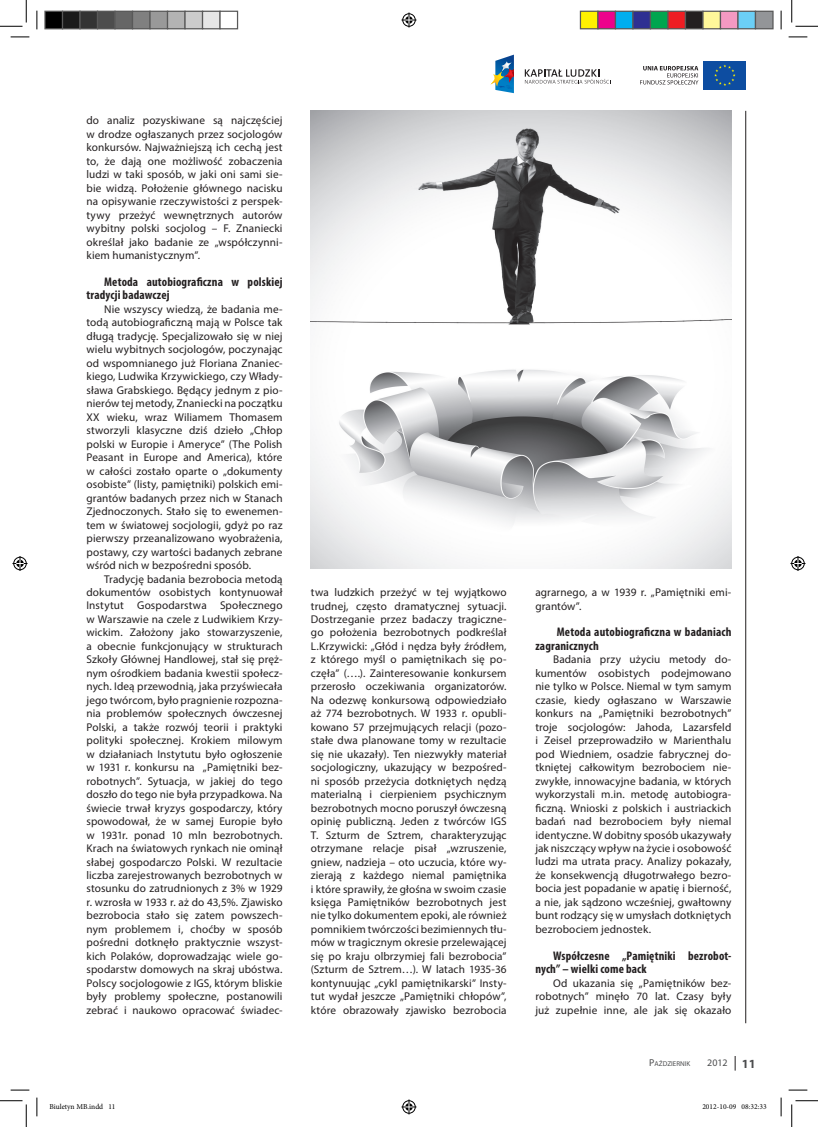
<style>
.page{position:relative;width:818px;height:1127px;background:#fff}
.page>*{position:absolute;margin:0;border:0;box-sizing:border-box;transform-origin:0 0}
.t1{font:700 condensed 12.5px/13.5px "Myriad Pro";letter-spacing:.01em;color:#231f20}
.t2{font:11.25px/13.5px "Myriad Pro";letter-spacing:.01em;color:#231f20;text-align:justify}
.t3{font:10px "Myriad Pro";color:#4b4c4d}
.t4{font:7.5px "Minion Pro";color:#000}
.t5{font:7px "Myriad Pro";color:#4b4c4d}
.s1{font-size:10px}
.s2{font-weight:700;font-size:12.5px}
</style>
<div class="page">
<hr style="left:745px;top:111px;width:1px;height:911px;background:#231f20">
<svg style="left:525px;top:69px;width:86px;height:15px"></svg>
<svg style="left:490px;top:55px;width:24px;height:38px"></svg>
<svg style="left:640px;top:61px;width:106px;height:29px"></svg>
<img style="left:311px;top:111px;width:420px;height:458px">
<svg style="left:735px;top:1056px;width:1px;height:14px"></svg>
<svg style="left:11px;top:36px;width:18px;height:2px"></svg>
<svg style="left:788px;top:36px;width:19px;height:2px"></svg>
<svg style="left:11px;top:1089px;width:18px;height:1px"></svg>
<svg style="left:788px;top:1089px;width:19px;height:1px"></svg>
<svg style="left:36px;top:11px;width:2px;height:18px"></svg>
<svg style="left:36px;top:1097px;width:2px;height:18px"></svg>
<svg style="left:780px;top:11px;width:2px;height:18px"></svg>
<svg style="left:780px;top:1097px;width:2px;height:18px"></svg>
<svg style="left:0;top:0;width:27px;height:27px"></svg>
<svg style="left:0;top:1100px;width:27px;height:26px"></svg>
<svg style="left:791px;top:0;width:27px;height:27px"></svg>
<svg style="left:791px;top:1100px;width:27px;height:26px"></svg>
<svg style="left:401px;top:13px;width:15px;height:15px"></svg>
<svg style="left:401px;top:1099px;width:15px;height:15px"></svg>
<svg style="left:13px;top:556px;width:15px;height:15px"></svg>
<svg style="left:790px;top:556px;width:15px;height:15px"></svg>
<div style="left:45px;top:11px;width:18px;height:18px;background:#000"></div>
<div style="left:44px;top:11px;width:19px;height:18px;border:1px solid #595959"></div>
<div style="left:63px;top:11px;width:17px;height:18px;background:#1a1a1a"></div>
<div style="left:62px;top:11px;width:19px;height:18px;border:1px solid #595959"></div>
<div style="left:80px;top:11px;width:18px;height:18px;background:#333"></div>
<div style="left:79px;top:11px;width:19px;height:18px;border:1px solid #595959"></div>
<div style="left:98px;top:11px;width:17px;height:18px;background:#4d4d4d"></div>
<div style="left:97px;top:11px;width:19px;height:18px;border:1px solid #595959"></div>
<div style="left:115px;top:11px;width:18px;height:18px;background:#666"></div>
<div style="left:114px;top:11px;width:19px;height:18px;border:1px solid #595959"></div>
<div style="left:133px;top:11px;width:17px;height:18px;background:#808080"></div>
<div style="left:132px;top:11px;width:19px;height:18px;border:1px solid #595959"></div>
<div style="left:150px;top:11px;width:18px;height:18px;background:#999"></div>
<div style="left:149px;top:11px;width:19px;height:18px;border:1px solid #595959"></div>
<div style="left:168px;top:11px;width:17px;height:18px;background:#b3b3b3"></div>
<div style="left:167px;top:11px;width:19px;height:18px;border:1px solid #595959"></div>
<div style="left:185px;top:11px;width:18px;height:18px;background:#ccc"></div>
<div style="left:184px;top:11px;width:19px;height:18px;border:1px solid #595959"></div>
<div style="left:203px;top:11px;width:17px;height:18px;background:#e6e6e6"></div>
<div style="left:202px;top:11px;width:19px;height:18px;border:1px solid #595959"></div>
<div style="left:219px;top:11px;width:19px;height:18px;border:1px solid #595959"></div>
<div style="left:580px;top:11px;width:18px;height:18px;background:#fff101"></div>
<div style="left:580px;top:11px;width:18px;height:18px;border:1px solid #595959"></div>
<div style="left:598px;top:11px;width:17px;height:18px;background:#ed028c"></div>
<div style="left:597px;top:11px;width:19px;height:18px;border:1px solid #595959"></div>
<div style="left:615px;top:11px;width:18px;height:18px;background:#00aeef"></div>
<div style="left:615px;top:11px;width:18px;height:18px;border:1px solid #595959"></div>
<div style="left:633px;top:11px;width:17px;height:18px;background:#2e3092"></div>
<div style="left:632px;top:11px;width:19px;height:18px;border:1px solid #595959"></div>
<div style="left:650px;top:11px;width:18px;height:18px;background:#00a54f"></div>
<div style="left:650px;top:11px;width:18px;height:18px;border:1px solid #595959"></div>
<div style="left:668px;top:11px;width:17px;height:18px;background:#ee1d23"></div>
<div style="left:667px;top:11px;width:19px;height:18px;border:1px solid #595959"></div>
<div style="left:685px;top:11px;width:18px;height:18px;background:#231f20"></div>
<div style="left:685px;top:11px;width:18px;height:18px;border:1px solid #595959"></div>
<div style="left:703px;top:11px;width:17px;height:18px;background:#fff79a"></div>
<div style="left:702px;top:11px;width:19px;height:18px;border:1px solid #595959"></div>
<div style="left:720px;top:11px;width:18px;height:18px;background:#f499c2"></div>
<div style="left:720px;top:11px;width:18px;height:18px;border:1px solid #595959"></div>
<div style="left:738px;top:11px;width:17px;height:18px;background:#6bcff6"></div>
<div style="left:737px;top:11px;width:19px;height:18px;border:1px solid #595959"></div>
<div style="left:755px;top:11px;width:18px;height:18px;background:#939598"></div>
<div style="left:755px;top:11px;width:18px;height:18px;border:1px solid #595959"></div>
<p class="t2" style="left:86px;top:114px;width:198px">do analiz pozyskiwane są najczęściej w drodze ogłaszanych przez socjologów konkursów. Najważniejszą ich cechą jest to, że dają one możliwość zobaczenia ludzi w taki sposób, w jaki oni sami sie&shy;bie widzą. Położenie głównego nacisku na opisywanie rzeczywistości z perspek&shy;tywy przeżyć wewnętrznych autorów wybitny polski socjolog – F. Znaniecki określał jako badanie ze „współczynni&shy;kiem humanistycznym”.</p>
<p class="t1" style="left:86px;top:275px;width:198px;text-indent:18px">Metoda autobiograficzna w polskiej tradycji badawczej</p>
<p class="t2" style="left:86px;top:302px;width:198px;text-indent:18px">Nie wszyscy wiedzą, że badania me&shy;todą autobiograficzną mają w Polsce tak długą tradycję. Specjalizowało się w niej wielu wybitnych socjologów, poczynając od wspomnianego już Floriana Znaniec&shy;kiego, Ludwika Krzywickiego, czy Włady&shy;sława Grabskiego. Będący jednym z pio&shy;nierów tej metody, Znaniecki na początku XX wieku, wraz Wiliamem Thomasem stworzyli klasyczne dziś dzieło „Chłop polski w Europie i Ameryce” (The Polish Peasant in Europe and America), które w całości zostało oparte o „dokumenty osobiste” (listy, pamiętniki) polskich emi&shy;grantów badanych przez nich w Stanach Zjednoczonych. Stało się to ewenemen&shy;tem w światowej socjologii, gdyż po raz pierwszy przeanalizowano wyobrażenia, postawy, czy wartości badanych zebrane wśród nich w bezpośredni sposób.</p>
<p class="t2" style="left:86px;top:571px;width:198px;text-indent:18px">Tradycję badania bezrobocia metodą dokumentów osobistych kontynuował Instytut Gospodarstwa Społecznego w Warszawie na czele z Ludwikiem Krzy&shy;wickim. Założony jako stowarzyszenie, a obecnie funkcjonujący w strukturach Szkoły Głównej Handlowej, stał się pręż&shy;nym ośrodkiem badania kwestii społecz&shy;nych. Ideą przewodnią, jaka przyświecała jego twórcom, było pragnienie rozpozna&shy;nia problemów społecznych ówczesnej Polski, a także rozwój teorii i praktyki polityki społecznej. Krokiem milowym w działaniach Instytutu było ogłoszenie w 1931 r. konkursu na „Pamiętniki bez&shy;robotnych”. Sytuacja, w jakiej do tego doszło do tego nie była przypadkowa. Na świecie trwał kryzys gospodarczy, który spowodował, że w samej Europie było w 1931r. ponad 10 mln bezrobotnych.<br>Krach na światowych rynkach nie ominął słabej gospodarczo Polski. W rezultacie liczba zarejestrowanych bezrobotnych w stosunku do zatrudnionych z 3% w 1929 r. wzrosła w 1933 r. aż do 43,5%. Zjawisko bezrobocia stało się zatem powszech&shy;nym problemem i, choćby w sposób pośredni dotknęło praktycznie wszyst&shy;kich Polaków, doprowadzając wiele go&shy;spodarstw domowych na skraj ubóstwa.<br>Polscy socjologowie z IGS, którym bliskie były problemy społeczne, postanowili zebrać i naukowo opracować świadec-</p>
<p class="t2" style="left:311px;top:585px;width:197px">twa ludzkich przeżyć w tej wyjątkowo trudnej, często dramatycznej sytuacji.<br>Dostrzeganie przez badaczy tragiczne&shy;go położenia bezrobotnych podkreślał L.Krzywicki: „Głód i nędza były źródłem, z którego myśl o pamiętnikach się po&shy;częła” (….). Zainteresowanie konkursem przerosło oczekiwania organizatorów.<br>Na odezwę konkursową odpowiedziało aż 774 bezrobotnych. W 1933 r. opubli&shy;kowano 57 przejmujących relacji (pozo&shy;stałe dwa planowane tomy w rezultacie się nie ukazały). Ten niezwykły materiał socjologiczny, ukazujący w bezpośred&shy;ni sposób przeżycia dotkniętych nędzą materialną i cierpieniem psychicznym bezrobotnych mocno poruszył ówczesną opinię publiczną. Jeden z twórców IGS T. Szturm de Sztrem, charakteryzując otrzymane relacje pisał „wzruszenie, gniew, nadzieja – oto uczucia, które wy&shy;zierają z każdego niemal pamiętnika i które sprawiły, że głośna w swoim czasie księga Pamiętników bezrobotnych jest nie tylko dokumentem epoki, ale również pomnikiem twórczości bezimiennych tłu&shy;mów w tragicznym okresie przelewającej się po kraju olbrzymiej fali bezrobocia” (Szturm de Sztrem…). W latach 1935-36 kontynuując „cykl pamiętnikarski” Insty&shy;tut wydał jeszcze „Pamiętniki chłopów”, które obrazowały zjawisko bezrobocia</p>
<p class="t2" style="left:535px;top:585px;width:198px">agrarnego, a w 1939 r. „Pamiętniki emi&shy;grantów”.</p>
<p class="t1" style="left:535px;top:625px;width:198px;text-indent:22px">Metoda autobiograficzna w badaniach zagranicznych</p>
<p class="t2" style="left:535px;top:652px;width:198px;text-indent:18px">Badania przy użyciu metody do&shy;kumentów osobistych podejmowano nie tylko w Polsce. Niemal w tym samym czasie, kiedy ogłaszano w Warszawie konkurs na „Pamiętniki bezrobotnych” troje socjologów: Jahoda, Lazarsfeld i Zeisel przeprowadziło w Marienthalu pod Wiedniem, osadzie fabrycznej do&shy;tkniętej całkowitym bezrobociem nie&shy;zwykłe, innowacyjne badania, w których wykorzystali m.in. metodę autobiogra&shy;ficzną. Wnioski z polskich i austriackich badań nad bezrobociem były niemal identyczne. W dobitny sposób ukazywały jak niszczący wpływ na życie i osobowość ludzi ma utrata pracy. Analizy pokazały, że konsekwencją długotrwałego bezro&shy;bocia jest popadanie w apatię i bierność, a nie, jak sądzono wcześniej, gwałtowny bunt rodzący się w umysłach dotkniętych bezrobociem jednostek.</p>
<p class="t1" style="left:535px;top:948px;width:198px;text-indent:18px">Współczesne „Pamiętniki bezrobot&shy;nych” – wielki come back</p>
<p class="t2" style="left:535px;top:975px;width:198px;text-indent:18px">Od ukazania się „Pamiętników bez&shy;robotnych” minęło 70 lat. Czasy były już zupełnie inne, ale jak się okazało</p>
<p class="t5" style="left:649px;top:1058px;width:42px"><span class="s1">P</span>AŹDZIERNIK</p>
<p class="t3" style="left:707px;top:1055px;width:50px">2012 <span class="s2">11</span></p>
<p class="t4" style="left:49px;top:1101px;width:68px">Biuletyn MB.indd 11</p>
<p class="t4" style="left:702px;top:1101px;width:66px">2012-10-09 08:32:33</p>
</div>
